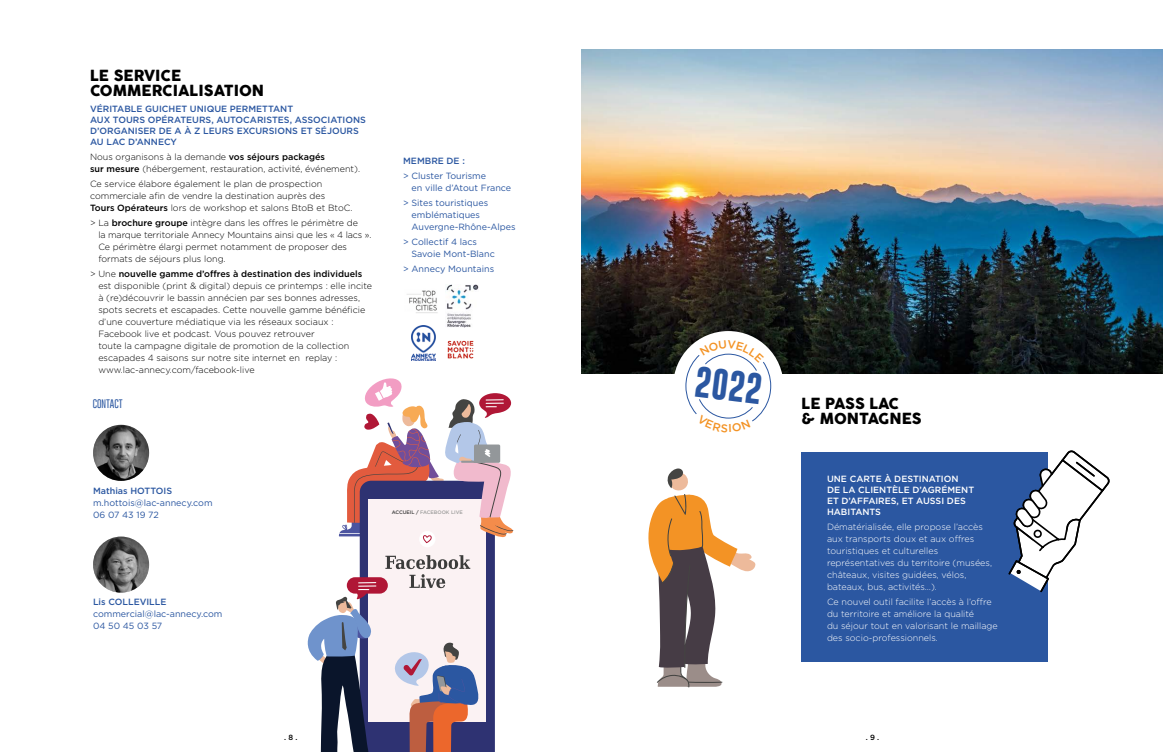
<style>
.page{position:relative;width:1163px;height:752px;background:#fff}
.page>*{position:absolute;margin:0;border:0;box-sizing:border-box;transform-origin:0 0}
.t1{font:700 31px "Gobold";color:#2b57a1}
.t2{font:15px/15px "Cocogoose";color:#000}
.t3{font:300 9px/12px "Gotham";color:#000}
.t4{font:300 9px/12px "Gotham";color:#fff}
.t5{font:9px/12px "Gotham";color:#2b57a1}
.t6{font:500 9px/11px "Gotham";color:#2b57a1}
.t7{font:500 9px/11px "Gotham";color:#fff}
.t8{font:100 9px "Gobold";color:#2b57a1;scale:1.04 1}
.t9{font:500 7.5px "Gotham";color:#000}
.t10{font:500 5px "Gotham";color:#9d9d9c}
.s1{font-weight:500}
.s2{color:#3c3c3b}
</style>
<div class="page">
<img style="left:407px;top:290px;width:31px;height:23px">
<img style="left:446px;top:285px;width:32px;height:42px">
<img style="left:412px;top:325px;width:23px;height:35px">
<img style="left:447px;top:340px;width:27px;height:19px">
<img style="left:93px;top:424px;width:56px;height:56px;border-radius:28px">
<img style="left:93px;top:536px;width:56px;height:56px;border-radius:28px">
<img style="left:581px;top:50px;width:581px;height:323px">
<div style="left:801px;top:451px;width:246px;height:210px;background:#2b57a1"></div>
<svg style="left:1006px;top:450px;width:104px;height:143px"></svg>
<div style="left:673px;top:331px;width:110px;height:110px;background:#fff;border-radius:50%"></div>
<svg style="left:648px;top:468px;width:108px;height:219px"></svg>
<svg style="left:360px;top:543px;width:135px;height:208px;background:#303473"></svg>
<div style="left:368px;top:499px;width:118px;height:222px;background:#fbf2f3"></div>
<div style="left:419px;top:530px;width:16px;height:17px;background:#fff;border-radius:50%"></div>
<svg style="left:338px;top:378px;width:175px;height:165px"></svg>
<svg style="left:307px;top:555px;width:174px;height:196px"></svg>
<svg style="left:684px;top:340px;width:87px;height:82px"></svg>
<h2 class="t2" style="left:90px;top:68px;width:176px">LE SERVICE<br>COMMERCIALISATION</h2>
<p class="t6" style="left:90px;top:103px;width:277px">VÉRITABLE GUICHET UNIQUE PERMETTANT<br>AUX TOURS OPÉRATEURS, AUTOCARISTES, ASSOCIATIONS D’ORGANISER DE A À Z LEURS EXCURSIONS ET SÉJOURS AU LAC D’ANNECY</p>
<p class="t3" style="left:90px;top:151px;width:271px">Nous organisons à la demande <span class="s1">vos séjours packagés<br>sur mesure</span> (hébergement, restauration, activité, événement).</p>
<p class="t3" style="left:90px;top:177px;width:264px">Ce service élabore également le plan de prospection commerciale afin de vendre la destination auprès des<br><span class="s1">Tours Opérateurs</span> lors de workshop et salons BtoB et BtoC.</p>
<p class="t3" style="left:98px;top:216px;width:275px;text-indent:-8px">&gt; La <span class="s1">brochure groupe</span> intègre dans les offres le périmètre de<br>la marque territoriale Annecy Mountains ainsi que les « 4 lacs ».<br>Ce périmètre élargi permet notamment de proposer des formats de séjours plus long.</p>
<p class="t3" style="left:98px;top:267px;width:275px;text-indent:-8px">&gt; Une <span class="s1">nouvelle gamme d’offres à destination des individuels </span>est disponible (print &amp; digital) depuis ce printemps : elle incite à (re)découvrir le bassin annécien par ses bonnes adresses, spots secrets et escapades. Cette nouvelle gamme bénéficie d’une couverture médiatique via les réseaux sociaux :<br>Facebook live et podcast. Vous pouvez retrouver<br>toute la campagne digitale de promotion de la collection escapades 4 saisons sur notre site internet en replay : www.lac-annecy.com/facebook-live</p>
<p class="t8" style="left:93px;top:398px;width:30px">CONTACT</p>
<p class="t6" style="left:403px;top:155px;width:63px">MEMBRE DE :</p>
<p class="t5" style="left:411px;top:170px;width:101px;text-indent:-8px">&gt; Cluster Tourisme<br>en ville d’Atout France</p>
<p class="t5" style="left:411px;top:196px;width:106px;text-indent:-8px">&gt; Sites touristiques emblématiques<br>Auvergne-Rhône-Alpes</p>
<p class="t5" style="left:411px;top:235px;width:85px;text-indent:-8px">&gt; Collectif 4 lacs<br>Savoie Mont-Blanc</p>
<p class="t5" style="left:403px;top:262px;width:92px">&gt; Annecy Mountains</p>
<p class="t6" style="left:93px;top:484px;width:81px">Mathias HOTTOIS</p>
<p class="t5" style="left:93px;top:496px;width:121px">m.hottois@lac-annecy.com<br>06 07 43 19 72</p>
<p class="t10" style="left:391px;top:508px;width:73px"><span class="s2">ACCUEIL /</span> FACEBOOK LIVE</p>
<p class="t6" style="left:93px;top:595px;width:75px">Lis COLLEVILLE</p>
<p class="t5" style="left:93px;top:607px;width:131px">commercial@lac-annecy.com<br>04 50 45 03 57</p>
<h1 class="t1" style="left:697px;top:361px;width:69px;rotate:7deg">2022</h1>
<h2 class="t2" style="left:801px;top:396px;width:122px">LE PASS LAC<br>&amp; MONTAGNES</h2>
<p class="t7" style="left:826px;top:473px;width:149px">UNE CARTE À DESTINATION<br>DE LA CLIENTÈLE D’AGRÉMENT<br>ET D’AFFAIRES, ET AUSSI DES<br>HABITANTS</p>
<p class="t4" style="left:826px;top:520px;width:166px">Dématérialisée, elle propose l’accès aux transports doux et aux offres touristiques et culturelles représentatives du territoire (musées, châteaux, visites guidées, vélos, bateaux, bus, activités…).</p>
<p class="t4" style="left:826px;top:595px;width:172px">Ce nouvel outil facilite l’accès à l’offre du territoire et améliore la qualité<br>du séjour tout en valorisant le maillage des socio-professionnels.</p>
<p class="t9" style="left:284px;top:732px;width:15px">. 8 .</p>
<p class="t9" style="left:865px;top:732px;width:15px">. 9 .</p>
</div>
